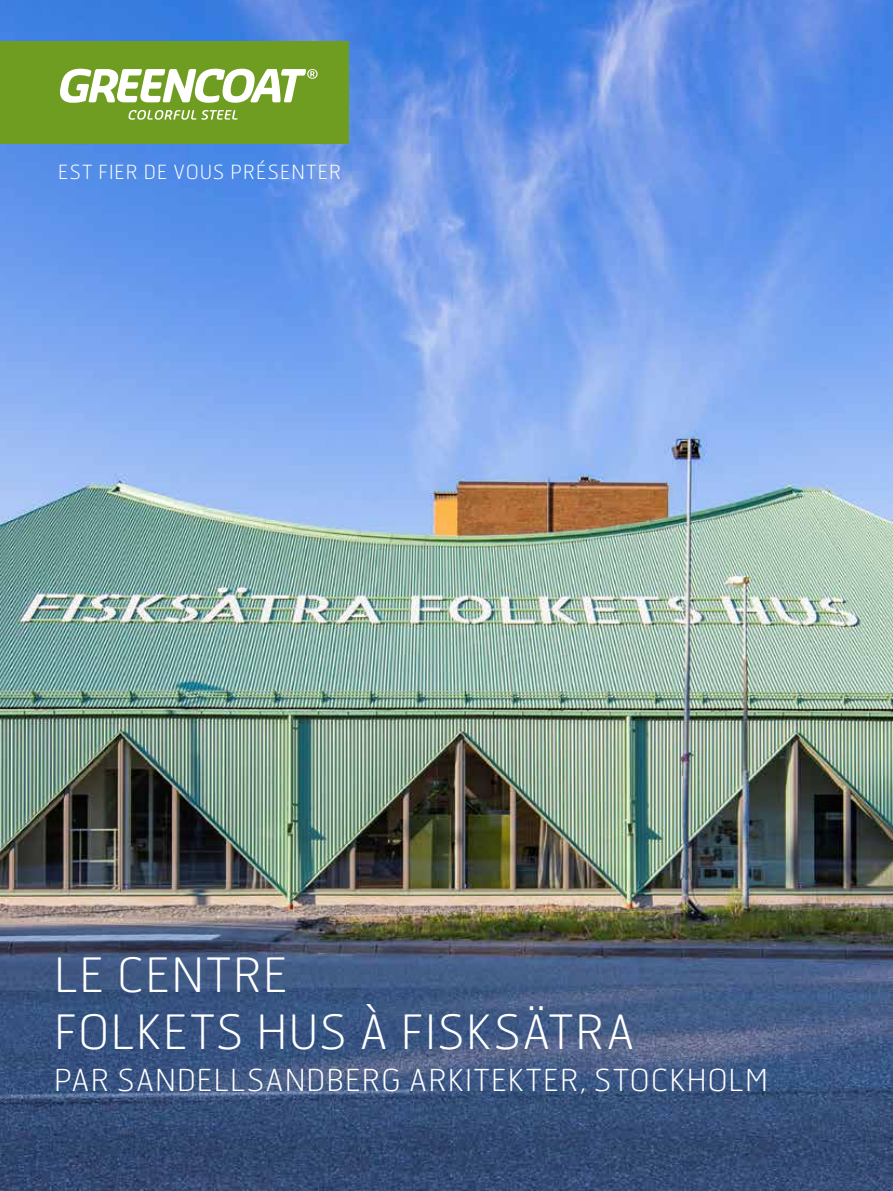
<style>
.page{position:relative;width:893px;height:1191px;background:#fff}
.page>*{position:absolute;margin:0;border:0;box-sizing:border-box;transform-origin:0 0}
.t1{font:100 47.25px/57px "Hermes FB";letter-spacing:.04em;color:#fff}
.t2{font:100 30.3px "Hermes FB";letter-spacing:.04em;color:#fff}
.t3{font:100 19.5px "Hermes FB";letter-spacing:.065em;color:#fff}
</style>
<div class="page">
<img style="left:0;top:0;width:893px;height:1191px">
<div style="left:0;top:41px;width:348px;height:102px;background:#6f9d21"></div>
<svg style="left:60px;top:69px;width:258px;height:34px"></svg>
<svg style="left:129px;top:110px;width:109px;height:10px"></svg>
<p class="t3" style="left:58px;top:159px;width:285px">EST FIER DE VOUS PRÉSENTER</p>
<h1 class="t1" style="left:54px;top:944px;width:582px">LE CENTRE<br>FOLKETS HUS À FISKSÄTRA</h1>
<p class="t2" style="left:54px;top:1061px;width:715px">PAR SANDELLSANDBERG ARKITEKTER, STOCKHOLM</p>
</div>
